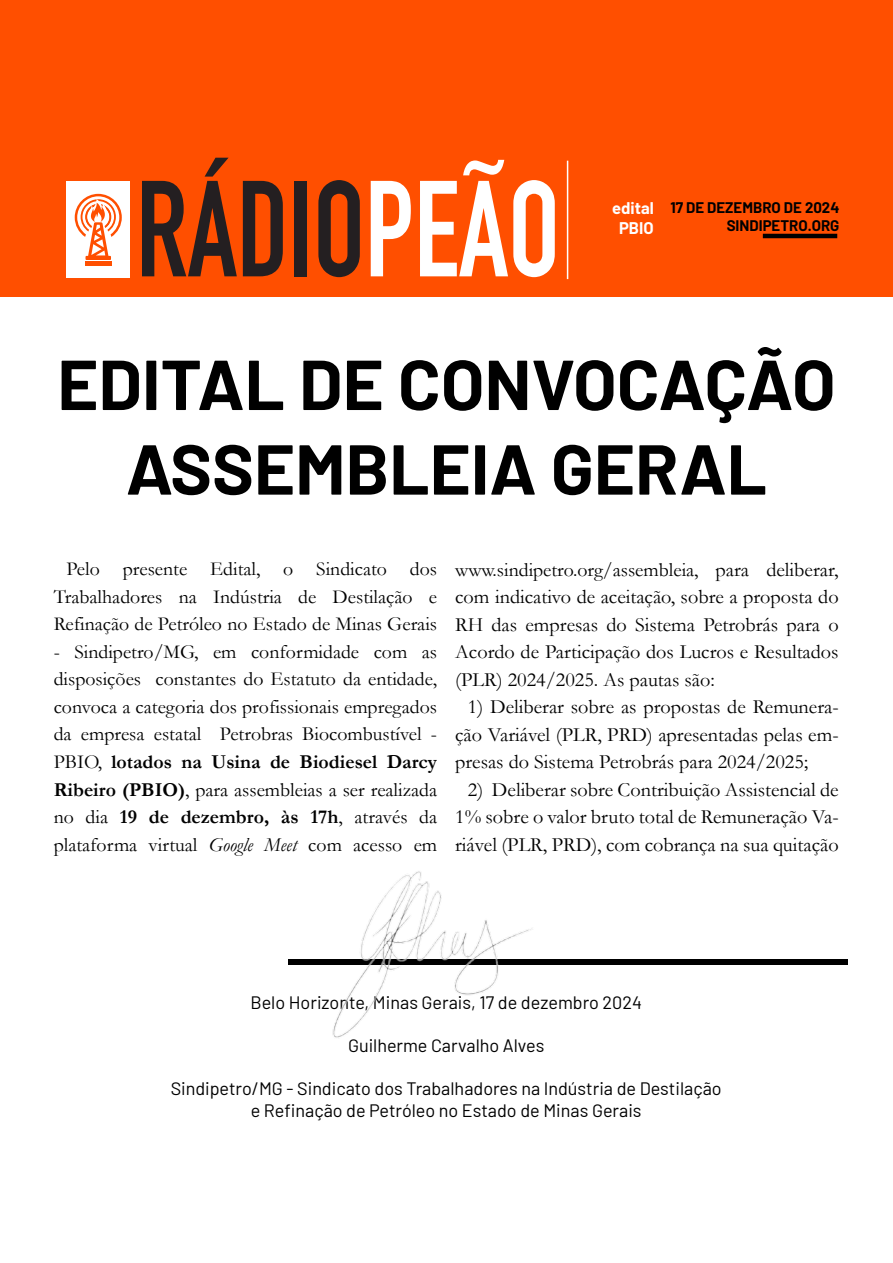
<style>
.page{position:relative;width:893px;height:1263px;background:#fff}
.page>*{position:absolute;margin:0;border:0;box-sizing:border-box;transform-origin:0 0}
.t1{font:700 70.5px/84.6px "Barlow";color:#000;text-align:center}
.t2{font:20.25px/27.5px "Garamond";color:#000;text-align:justify}
.t3{font:19.8px/27.5px "Garamond";color:#000;text-align:justify}
.t4{font:18px/21.6px "Barlow";color:#000;text-align:center}
.t5{font:700 16.5px/19.5px "Barlow";color:#fff;text-align:center}
.t6{font:700 15px/18px "Barlow";color:#000;text-align:right}
.s1{font-weight:700}
.s2{font-style:italic}
.s3{font-size:20.25px}
</style>
<div class="page">
<div style="left:0;top:0;width:893px;height:297px;background:#ff4f00"></div>
<div style="left:288px;top:959px;width:559px;height:6px;background:#000"></div>
<hr style="left:567px;top:161px;width:1px;height:118px;background:#fff">
<hr style="left:763px;top:234px;width:74px;height:4px;background:#000">
<div style="left:67px;top:181px;width:63px;height:97px;background:#fff"></div>
<svg style="left:142px;top:158px;width:95px;height:118px"></svg>
<svg style="left:243px;top:181px;width:40px;height:95px"></svg>
<div style="left:295px;top:181px;width:12px;height:95px;background:#241f21"></div>
<svg style="left:318px;top:180px;width:42px;height:97px"></svg>
<svg style="left:371px;top:181px;width:40px;height:95px"></svg>
<svg style="left:420px;top:160px;width:135px;height:117px"></svg>
<hr style="left:85px;top:261px;width:27px;height:4px;background:#ff4f00">
<svg style="left:75px;top:194px;width:47px;height:66px"></svg>
<img style="left:332px;top:871px;width:200px;height:167px">
<p class="t5" style="left:612px;top:197px;width:43px">edital<br>PBIO</p>
<p class="t6" style="left:670px;top:197px;width:170px">17 DE DEZEMBRO DE 2024<br>SINDIPETRO.ORG</p>
<h1 class="t1" style="left:57px;top:337px;width:780px">EDITAL DE CONVOCAÇÃO<br>ASSEMBLEIA GERAL</h1>
<p class="t3" style="left:54px;top:555px;width:385px;text-indent:13px">Pelo presente Edital, o Sindicato dos Trabalhadores na Indústria de Destilação e Refinação de Petróleo no Estado de Minas Gerais</p>
<p class="t3" style="left:54px;top:637px;width:385px">- Sindipetro/MG, em conformidade com as disposições constantes do Estatuto da entidade, convoca a categoria dos profissionais empregados da empresa estatal Petrobras Biocombustível - PBIO, <span class="s1">lotados na Usina de Biodiesel Darcy Ribeiro (PBIO)</span>, para assembleias a ser realizada no dia <span class="s1">19 de dezembro, às 17h</span>, através da plataforma virtual <span class="s2">Google Meet</span> com acesso em</p>
<p class="t3" style="left:455px;top:555px;width:385px">www.sindipetro.org/assembleia, <span class="s3">para deliberar,</span></p>
<p class="t2" style="left:455px;top:583px;width:385px">com indicativo de aceitação, sobre a proposta do RH das empresas do Sistema Petrobrás para o Acordo de Participação dos Lucros e Resultados (PLR) 2024/2025. As pautas são:</p>
<p class="t2" style="left:455px;top:692px;width:385px;text-indent:13px">1) Deliberar sobre as propostas de Remunera&shy;ção Variável (PLR, PRD) apresentadas pelas em&shy;presas do Sistema Petrobrás para 2024/2025;</p>
<p class="t2" style="left:455px;top:775px;width:385px;text-indent:13px">2) Deliberar sobre Contribuição Assistencial de 1% sobre o valor bruto total de Remuneração Va&shy;riável (PLR, PRD), com cobrança na sua quitação</p>
<p class="t4" style="left:250px;top:990px;width:393px">Belo Horizonte, Minas Gerais, 17 de dezembro 2024</p>
<p class="t4" style="left:348px;top:1033px;width:198px">Guilherme Carvalho Alves</p>
<p class="t4" style="left:171px;top:1076px;width:552px">Sindipetro/MG - Sindicato dos Trabalhadores na Indústria de Destilação e Refinação de Petróleo no Estado de Minas Gerais</p>
</div>
